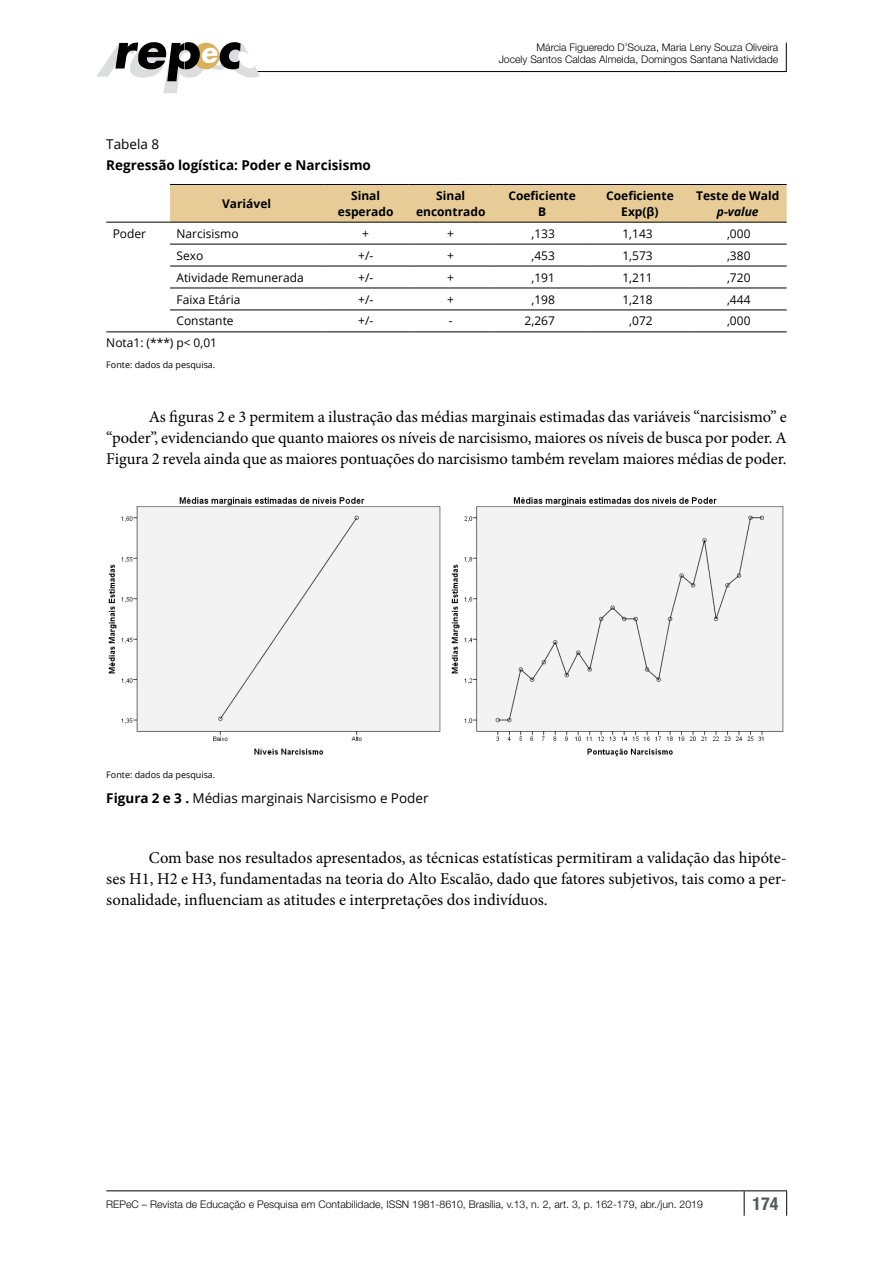
<style>
.page{position:relative;width:893px;height:1263px;background:#fff}
.page>*{position:absolute;margin:0;border:0;box-sizing:border-box;transform-origin:0 0}
.t1{font:700 condensed 18px "Helvetica Neue LT Std";color:#58595b}
.t2{font:16.5px/21px "Minion Pro";letter-spacing:-.005em;color:#000;text-align:justify}
.t3{font:13.5px "Open Sans";color:#000}
.t4{font:700 13.5px "Open Sans";color:#000}
.t5{font:12px "Open Sans";color:#000}
.t6{font:700 12px/15.8px "Open Sans";color:#000;text-align:center}
.t7{font:italic 700 12px "Open Sans";color:#000}
.t8{font:300 10.5px/12px "Helvetica Neue LT Std";color:#000;text-align:right}
.t9{font:9px "Open Sans";color:#000}
.s1{font-weight:700}
</style>
<div class="page">
<hr style="left:255px;top:71px;width:531px;height:1px;background:#000">
<svg style="left:97px;top:42px;width:163px;height:51px"></svg>
<svg style="left:786px;top:43px;width:1px;height:29px"></svg>
<hr style="left:106px;top:1190px;width:638px;height:1px;background:#000">
<hr style="left:744px;top:1190px;width:43px;height:1px;background:#000">
<svg style="left:744px;top:1191px;width:1px;height:25px"></svg>
<svg style="left:786px;top:1191px;width:1px;height:25px"></svg>
<div style="left:170px;top:185px;width:617px;height:37px;background:#e8cc97"></div>
<hr style="left:170px;top:244px;width:153px;height:1px;background:#000">
<hr style="left:323px;top:244px;width:85px;height:1px;background:#000">
<hr style="left:408px;top:244px;width:85px;height:1px;background:#000">
<hr style="left:493px;top:244px;width:98px;height:1px;background:#000">
<hr style="left:591px;top:244px;width:98px;height:1px;background:#000">
<hr style="left:689px;top:244px;width:98px;height:1px;background:#000">
<hr style="left:170px;top:266px;width:153px;height:1px;background:#000">
<hr style="left:323px;top:266px;width:85px;height:1px;background:#000">
<hr style="left:408px;top:266px;width:85px;height:1px;background:#000">
<hr style="left:493px;top:266px;width:98px;height:1px;background:#000">
<hr style="left:591px;top:266px;width:98px;height:1px;background:#000">
<hr style="left:689px;top:266px;width:98px;height:1px;background:#000">
<hr style="left:170px;top:288px;width:153px;height:1px;background:#000">
<hr style="left:323px;top:288px;width:85px;height:1px;background:#000">
<hr style="left:408px;top:288px;width:85px;height:1px;background:#000">
<hr style="left:493px;top:288px;width:98px;height:1px;background:#000">
<hr style="left:591px;top:288px;width:98px;height:1px;background:#000">
<hr style="left:689px;top:288px;width:98px;height:1px;background:#000">
<hr style="left:170px;top:310px;width:153px;height:1px;background:#000">
<hr style="left:323px;top:310px;width:85px;height:1px;background:#000">
<hr style="left:408px;top:310px;width:85px;height:1px;background:#000">
<hr style="left:493px;top:310px;width:98px;height:1px;background:#000">
<hr style="left:591px;top:310px;width:98px;height:1px;background:#000">
<hr style="left:689px;top:310px;width:98px;height:1px;background:#000">
<hr style="left:170px;top:331px;width:153px;height:1px;background:#000">
<hr style="left:323px;top:331px;width:85px;height:1px;background:#000">
<hr style="left:408px;top:331px;width:85px;height:1px;background:#000">
<hr style="left:493px;top:331px;width:98px;height:1px;background:#000">
<hr style="left:591px;top:331px;width:98px;height:1px;background:#000">
<hr style="left:689px;top:331px;width:98px;height:1px;background:#000">
<hr style="left:170px;top:184px;width:153px;height:1px;background:#000">
<hr style="left:323px;top:184px;width:85px;height:1px;background:#000">
<hr style="left:408px;top:184px;width:85px;height:1px;background:#000">
<hr style="left:493px;top:184px;width:98px;height:1px;background:#000">
<hr style="left:591px;top:184px;width:98px;height:1px;background:#000">
<hr style="left:689px;top:184px;width:98px;height:1px;background:#000">
<hr style="left:170px;top:222px;width:153px;height:1px;background:#000">
<hr style="left:323px;top:222px;width:85px;height:1px;background:#000">
<hr style="left:408px;top:222px;width:85px;height:1px;background:#000">
<hr style="left:493px;top:222px;width:98px;height:1px;background:#000">
<hr style="left:591px;top:222px;width:98px;height:1px;background:#000">
<hr style="left:689px;top:222px;width:98px;height:1px;background:#000">
<hr style="left:106px;top:222px;width:64px;height:1px;background:#000">
<hr style="left:106px;top:331px;width:64px;height:1px;background:#000">
<img style="left:108px;top:497px;width:676px;height:260px">
<p class="t8" style="left:499px;top:41px;width:281px">Márcia Figueredo D’Souza, Maria Leny Souza Oliveira<br>Jocely Santos Caldas Almeida, Domingos Santana Natividade</p>
<p class="t3" style="left:106px;top:134px;width:54px">Tabela 8</p>
<p class="t4" style="left:106px;top:155px;width:266px">Regressão logística: Poder e Narcisismo</p>
<p class="t6" style="left:222px;top:195px;width:50px">Variável</p>
<p class="t6" style="left:338px;top:187px;width:57px">Sinal esperado</p>
<p class="t6" style="left:416px;top:187px;width:71px">Sinal encontrado</p>
<p class="t6" style="left:508px;top:187px;width:69px">Coeficiente<br>B</p>
<p class="t6" style="left:606px;top:187px;width:69px">Coeficiente<br>Exp(β)</p>
<p class="t6" style="left:696px;top:187px;width:85px">Teste de Wald</p>
<p class="t7" style="left:717px;top:203px;width:43px">p-value</p>
<p class="t5" style="left:113px;top:225px;width:35px">Poder</p>
<p class="t5" style="left:176px;top:225px;width:64px">Narcisismo</p>
<p class="t5" style="left:362px;top:225px;width:8px">+</p>
<p class="t5" style="left:447px;top:225px;width:8px">+</p>
<p class="t5" style="left:531px;top:225px;width:25px">,133</p>
<p class="t5" style="left:622px;top:225px;width:32px">1,143</p>
<p class="t5" style="left:727px;top:225px;width:25px">,000</p>
<p class="t5" style="left:176px;top:247px;width:28px">Sexo</p>
<p class="t5" style="left:358px;top:247px;width:17px">+/-</p>
<p class="t5" style="left:447px;top:247px;width:8px">+</p>
<p class="t5" style="left:531px;top:247px;width:25px">,453</p>
<p class="t5" style="left:622px;top:247px;width:32px">1,573</p>
<p class="t5" style="left:727px;top:247px;width:25px">,380</p>
<p class="t5" style="left:176px;top:269px;width:129px">Atividade Remunerada</p>
<p class="t5" style="left:358px;top:269px;width:17px">+/-</p>
<p class="t5" style="left:447px;top:269px;width:8px">+</p>
<p class="t5" style="left:531px;top:269px;width:25px">,191</p>
<p class="t5" style="left:622px;top:269px;width:32px">1,211</p>
<p class="t5" style="left:727px;top:269px;width:25px">,720</p>
<p class="t5" style="left:176px;top:291px;width:66px">Faixa Etária</p>
<p class="t5" style="left:358px;top:291px;width:17px">+/-</p>
<p class="t5" style="left:447px;top:291px;width:8px">+</p>
<p class="t5" style="left:531px;top:291px;width:25px">,198</p>
<p class="t5" style="left:622px;top:291px;width:32px">1,218</p>
<p class="t5" style="left:727px;top:291px;width:25px">,444</p>
<p class="t5" style="left:176px;top:313px;width:59px">Constante</p>
<p class="t5" style="left:358px;top:313px;width:17px">+/-</p>
<p class="t5" style="left:449px;top:313px;width:5px">-</p>
<p class="t5" style="left:524px;top:313px;width:32px">2,267</p>
<p class="t5" style="left:629px;top:313px;width:25px">,072</p>
<p class="t5" style="left:727px;top:313px;width:25px">,000</p>
<p class="t5" style="left:106px;top:335px;width:112px">Nota1: (***) p&lt; 0,01</p>
<p class="t9" style="left:106px;top:358px;width:111px">Fonte: dados da pesquisa.</p>
<p class="t2" style="left:106px;top:406px;width:682px;text-indent:43px">As figuras 2 e 3 permitem a ilustração das médias marginais estimadas das variáveis “narcisismo” e “poder”, evidenciando que quanto maiores os níveis de narcisismo, maiores os níveis de busca por poder. A Figura 2 revela ainda que as maiores pontuações do narcisismo também revelam maiores médias de poder.</p>
<p class="t9" style="left:106px;top:769px;width:111px">Fonte: dados da pesquisa.</p>
<p class="t3" style="left:106px;top:789px;width:324px"><span class="s1">Figura 2 e 3 .</span> Médias marginais Narcisismo e Poder</p>
<p class="t2" style="left:106px;top:847px;width:682px;text-indent:43px">Com base nos resultados apresentados, as técnicas estatísticas permitiram a validação das hipóte&shy;ses H1, H2 e H3, fundamentadas na teoria do Alto Escalão, dado que fatores subjetivos, tais como a per&shy;sonalidade, influenciam as atitudes e interpretações dos indivíduos.</p>
<p class="t8" style="left:106px;top:1198px;width:598px">REPeC – Revista de Educação e Pesquisa em Contabilidade, ISSN 1981-8610, Brasília, v.13, n. 2, art. 3, p. 162-179, abr./jun. 2019</p>
<p class="t1" style="left:752px;top:1192px;width:27px">174</p>
</div>
